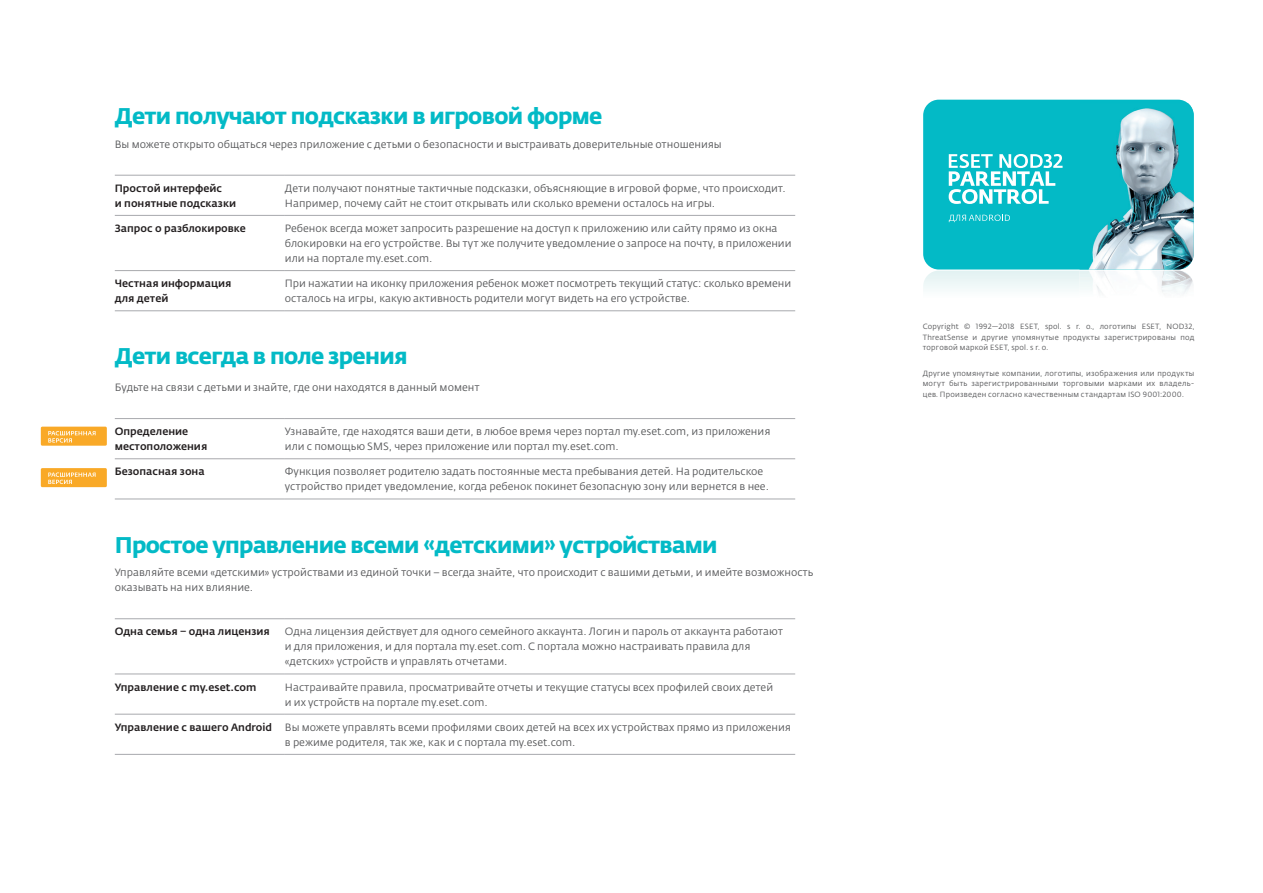
<style>
.page{position:relative;width:1263px;height:893px;background:#fff}
.page>*{position:absolute;margin:0;border:0;box-sizing:border-box;transform-origin:0 0}
.t1{font:22.5px "Fedra Sans Alt Pro Bold LF";letter-spacing:-.03em;color:#03bac6}
.t2{font:10.5px/15px "Fedra Sans Alt Pro";color:#57585a}
.t3{font:500 10.5px/15px "Fedra Sans Alt Pro";color:#231f20}
.t4{font:7.5px/10.5px "Fedra Sans Alt Pro Book LF";letter-spacing:.03em;color:#57585a;text-align:justify}
.s1{font-weight:500;color:#231f20}
</style>
<div class="page">
<hr style="left:115px;top:175px;width:170px;height:1px;background:#a8a9ad">
<hr style="left:285px;top:175px;width:510px;height:1px;background:#a8a9ad">
<hr style="left:115px;top:215px;width:170px;height:1px;background:#a8a9ad">
<hr style="left:285px;top:215px;width:510px;height:1px;background:#a8a9ad">
<hr style="left:115px;top:270px;width:170px;height:1px;background:#a8a9ad">
<hr style="left:285px;top:270px;width:510px;height:1px;background:#a8a9ad">
<hr style="left:115px;top:310px;width:170px;height:1px;background:#a8a9ad">
<hr style="left:285px;top:310px;width:510px;height:1px;background:#a8a9ad">
<hr style="left:115px;top:418px;width:170px;height:1px;background:#a8a9ad">
<hr style="left:285px;top:418px;width:510px;height:1px;background:#a8a9ad">
<hr style="left:115px;top:458px;width:170px;height:1px;background:#a8a9ad">
<hr style="left:285px;top:458px;width:510px;height:1px;background:#a8a9ad">
<hr style="left:115px;top:499px;width:170px;height:1px;background:#a8a9ad">
<hr style="left:285px;top:499px;width:510px;height:1px;background:#a8a9ad">
<hr style="left:115px;top:618px;width:170px;height:1px;background:#a8a9ad">
<hr style="left:285px;top:618px;width:510px;height:1px;background:#a8a9ad">
<hr style="left:115px;top:674px;width:170px;height:1px;background:#a8a9ad">
<hr style="left:285px;top:674px;width:510px;height:1px;background:#a8a9ad">
<hr style="left:115px;top:714px;width:170px;height:1px;background:#a8a9ad">
<hr style="left:285px;top:714px;width:510px;height:1px;background:#a8a9ad">
<hr style="left:115px;top:754px;width:170px;height:1px;background:#a8a9ad">
<hr style="left:285px;top:754px;width:510px;height:1px;background:#a8a9ad">
<div style="left:41px;top:427px;width:66px;height:19px;background:#f9a927;border-radius:2px"></div>
<svg style="left:48px;top:431px;width:48px;height:12px"></svg>
<div style="left:41px;top:468px;width:66px;height:19px;background:#f9a927;border-radius:2px"></div>
<svg style="left:48px;top:472px;width:48px;height:12px"></svg>
<div style="left:923px;top:100px;width:271px;height:169px;background:#03bac6;border-radius:16px"></div>
<img style="left:1189px;top:105px;width:5px;height:150px">
<img style="left:1088px;top:108px;width:96px;height:161px">
<div style="left:923px;top:271px;width:156px;height:18px;background:#ebf5f5"></div>
<img style="left:1079px;top:271px;width:114px;height:23px">
<svg style="left:949px;top:154px;width:113px;height:50px"></svg>
<svg style="left:949px;top:215px;width:61px;height:7px"></svg>
<h1 class="t1" style="left:115px;top:98px;width:489px">Дети получают подсказки в игровой форме</h1>
<p class="t2" style="left:115px;top:137px;width:608px">Вы можете открыто общаться через приложение с детьми о безопасности и выстраивать доверительные отношенияы</p>
<p class="t3" style="left:115px;top:181px;width:123px">Простой интерфейс<br>и понятные подсказки</p>
<p class="t2" style="left:285px;top:181px;width:502px">Дети получают понятные тактичные подсказки, объясняющие в игровой форме, что происходит.<br>Например, почему сайт не стоит открывать или сколько времени осталось на игры.</p>
<p class="t3" style="left:115px;top:221px;width:132px">Запрос о разблокировке</p>
<p class="t2" style="left:285px;top:221px;width:508px">Ребенок всегда может запросить разрешение на доступ к приложению или сайту прямо из окна блокировки на его устройстве. Вы тут же получите уведомление о запросе на почту, в приложении или на портале my.eset.com.</p>
<p class="t3" style="left:115px;top:276px;width:118px">Честная информация для детей</p>
<p class="t2" style="left:285px;top:276px;width:508px">При нажатии на иконку приложения ребенок может посмотреть текущий статус: сколько времени осталось на игры, какую активность родители могут видеть на его устройстве.</p>
<h1 class="t1" style="left:115px;top:338px;width:294px">Дети всегда в поле зрения</h1>
<p class="t2" style="left:115px;top:380px;width:366px">Будьте на связи с детьми и знайте, где они находятся в данный момент</p>
<p class="t3" style="left:115px;top:424px;width:94px">Определение местоположения</p>
<p class="t2" style="left:285px;top:424px;width:487px">Узнавайте, где находятся ваши дети, в любое время через портал my.eset.com, из приложения или с помощью SMS, через приложение или портал my.eset.com.</p>
<p class="t3" style="left:115px;top:464px;width:92px">Безопасная зона</p>
<p class="t2" style="left:285px;top:464px;width:485px">Функция позволяет родителю задать постоянные места пребывания детей. На родительское устройство придет уведомление, когда ребенок покинет безопасную зону или вернется в нее.</p>
<h1 class="t1" style="left:115px;top:527px;width:604px">Простое управление всеми «детскими» устройствами</h1>
<p class="t2" style="left:115px;top:565px;width:700px">Управляйте всеми «детскими» устройствами из единой точки − всегда знайте, что происходит с вашими детьми, и имейте возможность оказывать на них влияние.</p>
<p class="t3" style="left:115px;top:624px;width:156px">Одна семья – одна лицензия</p>
<p class="t2" style="left:285px;top:624px;width:500px">Одна лицензия действует для одного семейного аккаунта. Логин и пароль от аккаунта работают и для приложения, и для портала my.eset.com. С портала можно настраивать правила для «детских» устройств и управлять отчетами.</p>
<p class="t3" style="left:115px;top:679px;width:143px">Управление с my.eset.com</p>
<p class="t2" style="left:285px;top:680px;width:490px">Настраивайте правила, просматривайте отчеты и текущие статусы всех профилей своих детей и их устройств на портале my.eset.com.</p>
<p class="t2" style="left:285px;top:720px;width:507px;text-indent:-170px"><span class="s1">Управление с вашего Android</span> Вы можете управлять всеми профилями своих детей на всех их устройствах прямо из приложения в режиме родителя, так же, как и с портала my.eset.com.</p>
<p class="t4" style="left:923px;top:321px;width:273px">Copyright © 1992—2018 ESET, spol. s r. o., логотипы ESET, NOD32, ThreatSense и другие упомянутые продукты зарегистрированы под торговой маркой ESET, spol. s r. o.</p>
<p class="t4" style="left:923px;top:367px;width:273px">Другие упомянутые компании, логотипы, изображения или продукты могут быть зарегистрированными торговыми марками их владель&shy;цев. Произведен согласно качественным стандартам ISO 9001:2000.</p>
</div>
